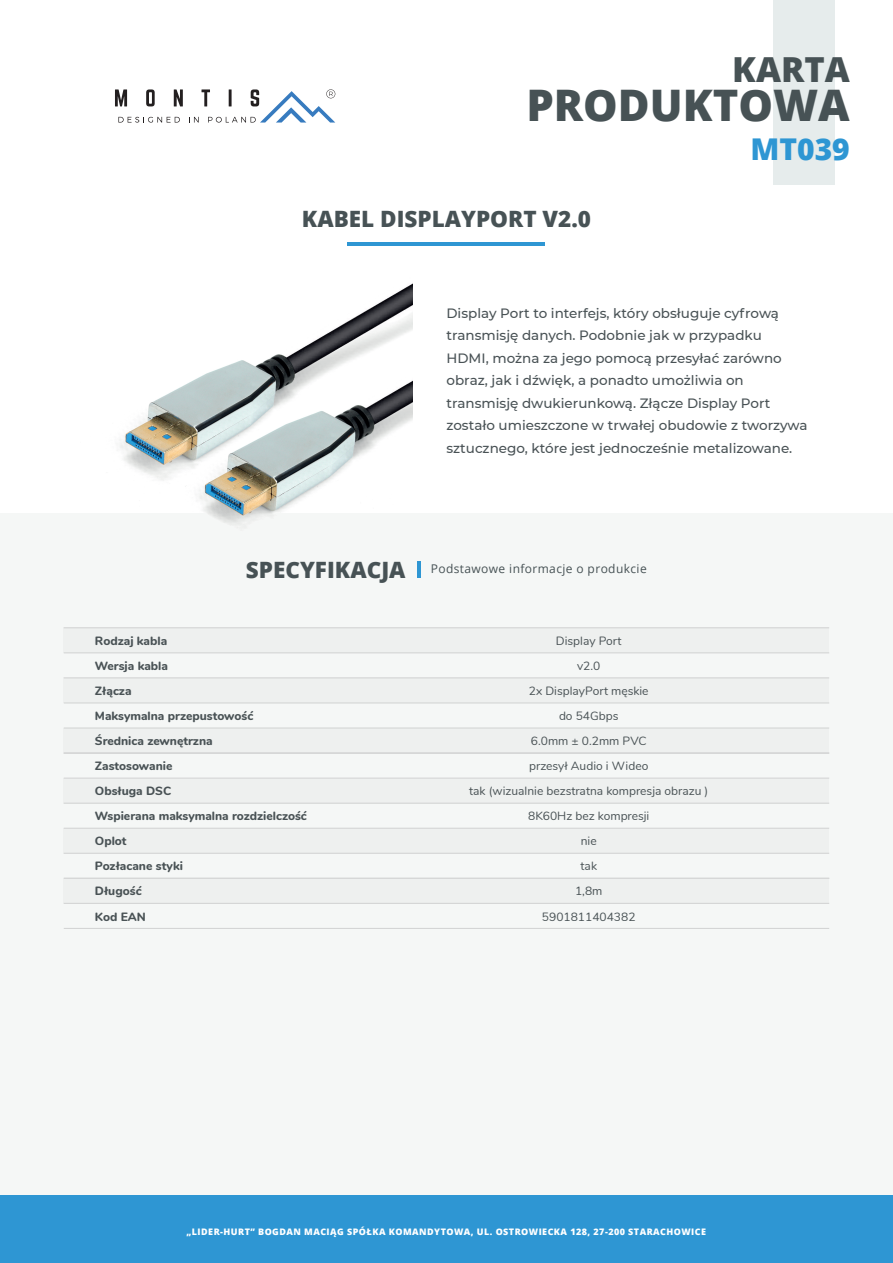
<style>
.page{position:relative;width:893px;height:1263px;background:#fff}
.page>*{position:absolute;margin:0;border:0;box-sizing:border-box;transform-origin:0 0}
.t1{font:800 43.5px "Open Sans";color:#475255}
.t2{font:800 34.5px "Open Sans";color:#475255}
.t3{font:800 30px "Open Sans";color:#2e96d3}
.t4{font:800 22.5px "Open Sans";color:#475255}
.t5{font:500 13.5px/22.5px "Montserrat";color:#495255}
.t6{font:800 12px "Nunito";color:#495255}
.t7{font:12px "Nunito";color:#495255}
.t8{font:12px "Open Sans";letter-spacing:.03em;color:#475255}
.t9{font:800 9px "Open Sans";letter-spacing:.05em;color:#fff}
.s1{font-weight:800;font-size:22.5px}
</style>
<div class="page">
<div style="left:773px;top:0;width:61px;height:184px;background:#e6ecec"></div>
<div style="left:0;top:1195px;width:893px;height:68px;background:#2e96d3"></div>
<svg style="left:115px;top:89px;width:12px;height:17px"></svg>
<svg style="left:146px;top:89px;width:9px;height:17px"></svg>
<svg style="left:174px;top:89px;width:9px;height:17px"></svg>
<svg style="left:118px;top:117px;width:62px;height:6px"></svg>
<svg style="left:189px;top:89px;width:146px;height:34px"></svg>
<div style="left:0;top:513px;width:893px;height:682px;background:#f5f7f6"></div>
<div style="left:64px;top:628px;width:765px;height:25px;background:#eef0ef"></div>
<div style="left:64px;top:678px;width:765px;height:25px;background:#eef0ef"></div>
<hr style="left:64px;top:627px;width:765px;height:1px;background:#d1d2d2">
<hr style="left:64px;top:653px;width:765px;height:1px;background:#d1d2d2">
<hr style="left:64px;top:678px;width:765px;height:1px;background:#d1d2d2">
<hr style="left:64px;top:703px;width:765px;height:1px;background:#d1d2d2">
<div style="left:64px;top:728px;width:765px;height:25px;background:#eef0ef"></div>
<hr style="left:64px;top:728px;width:765px;height:1px;background:#d1d2d2">
<div style="left:64px;top:778px;width:765px;height:25px;background:#eef0ef"></div>
<hr style="left:64px;top:753px;width:765px;height:1px;background:#d1d2d2">
<hr style="left:64px;top:778px;width:765px;height:1px;background:#d1d2d2">
<hr style="left:64px;top:803px;width:765px;height:1px;background:#d1d2d2">
<div style="left:64px;top:828px;width:765px;height:25px;background:#eef0ef"></div>
<hr style="left:64px;top:828px;width:765px;height:1px;background:#d1d2d2">
<hr style="left:64px;top:853px;width:765px;height:1px;background:#d1d2d2">
<div style="left:64px;top:878px;width:765px;height:25px;background:#eef0ef"></div>
<hr style="left:64px;top:903px;width:765px;height:1px;background:#d1d2d2">
<hr style="left:64px;top:928px;width:765px;height:1px;background:#d1d2d2">
<hr style="left:64px;top:878px;width:765px;height:1px;background:#d1d2d2">
<hr style="left:417px;top:561px;width:4px;height:17px;background:#2e96d3">
<img style="left:120px;top:242px;width:292px;height:282px">
<hr style="left:348px;top:242px;width:197px;height:4px;background:#2e96d3">
<h2 class="t2" style="left:732px;top:43px;width:119px">KARTA</h2>
<h1 class="t1" style="left:526px;top:72px;width:325px">PRODUKTOWA</h1>
<h3 class="t3" style="left:750px;top:126px;width:101px">MT039</h3>
<h3 class="t4" style="left:302px;top:202px;width:291px">KABEL DISPLAYPORT V2.0</h3>
<p class="t5" style="left:446px;top:301px;width:363px">Display Port to interfejs, który obsługuje cyfrową transmisję danych. Podobnie jak w przypadku<br>HDMI, można za jego pomocą przesyłać zarówno obraz, jak i dźwięk, a ponadto umożliwia on transmisję dwukierunkową. Złącze Display Port zostało umieszczone w trwałej obudowie z tworzywa sztucznego, które jest jednocześnie metalizowane.</p>
<p class="t8" style="left:246px;top:561px;width:402px"><span class="s1">SPECYFIKACJA</span> Podstawowe informacje o produkcie</p>
<p class="t6" style="left:95px;top:632px;width:74px">Rodzaj kabla</p>
<p class="t7" style="left:556px;top:632px;width:67px">Display Port</p>
<p class="t6" style="left:95px;top:657px;width:75px">Wersja kabla</p>
<p class="t7" style="left:577px;top:657px;width:25px">v2.0</p>
<p class="t6" style="left:95px;top:682px;width:38px">Złącza</p>
<p class="t7" style="left:529px;top:682px;width:121px">2x DisplayPort męskie</p>
<p class="t6" style="left:95px;top:707px;width:160px">Maksymalna przepustowość</p>
<p class="t7" style="left:559px;top:707px;width:61px">do 54Gbps</p>
<p class="t6" style="left:95px;top:732px;width:119px">Średnica zewnętrzna</p>
<p class="t7" style="left:531px;top:732px;width:117px">6.0mm ± 0.2mm PVC</p>
<p class="t6" style="left:95px;top:757px;width:79px">Zastosowanie</p>
<p class="t7" style="left:529px;top:757px;width:121px">przesył Audio i Wideo</p>
<p class="t6" style="left:95px;top:782px;width:78px">Obsługa DSC</p>
<p class="t7" style="left:469px;top:782px;width:241px">tak (wizualnie bezstratna kompresja obrazu )</p>
<p class="t6" style="left:95px;top:807px;width:213px">Wspierana maksymalna rozdzielczość</p>
<p class="t7" style="left:528px;top:807px;width:123px">8K60Hz bez kompresji</p>
<p class="t6" style="left:95px;top:832px;width:33px">Oplot</p>
<p class="t7" style="left:581px;top:832px;width:17px">nie</p>
<p class="t6" style="left:95px;top:857px;width:90px">Pozłacane styki</p>
<p class="t7" style="left:581px;top:857px;width:18px">tak</p>
<p class="t6" style="left:95px;top:882px;width:48px">Długość</p>
<p class="t7" style="left:575px;top:882px;width:29px">1,8m</p>
<p class="t6" style="left:95px;top:907px;width:52px">Kod EAN</p>
<p class="t7" style="left:542px;top:907px;width:95px">5901811404382</p>
<p class="t9" style="left:186px;top:1225px;width:521px">„LIDER-HURT” BOGDAN MACIĄG SPÓŁKA KOMANDYTOWA, UL. OSTROWIECKA 128, 27-200 STARACHOWICE</p>
</div>
